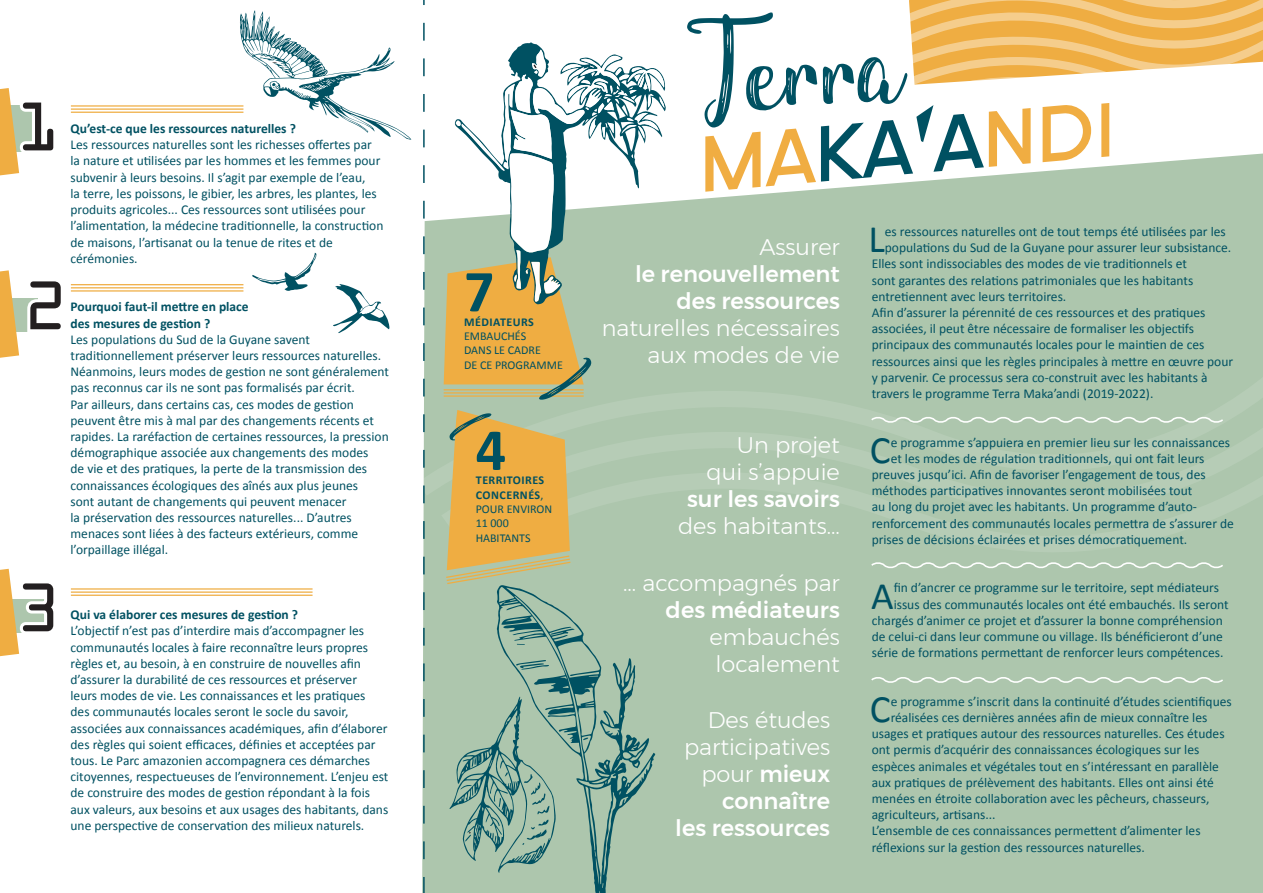
<style>
.page{position:relative;width:1263px;height:893px;background:#fff}
.page>*{position:absolute;margin:0;border:0;box-sizing:border-box;transform-origin:0 0}
.t1{font:61.5px "OCRA Std";color:#231f20}
.t2{font:700 60px "Calibri";color:#005162}
.t3{font:39px "Calibri";color:#005162}
.t4{font:300 22.5px/27px "Montserrat";color:#fff;text-align:right}
.t5{font:500 22.5px/27px "Montserrat";color:#fff;text-align:right}
.t6{font:13.5px/16.2px "Calibri";color:#005162}
.t7{font:700 13.5px/16.2px "Calibri";color:#005162}
.t8{font:12px/14.4px "Calibri";color:#005162}
.t9{font:700 12px/14.4px "Calibri";letter-spacing:.04em;color:#005162}
.s1{font-weight:700}
.s2{font-weight:400}
.s3{font-weight:500}
.s4{font-weight:300}
</style>
<div class="page">
<div style="left:422px;top:192px;width:841px;height:701px;background:#adc6ad"></div>
<div style="left:422px;top:328px;width:841px;height:213px;background:#adc6ad"></div>
<svg style="left:425px;top:371px;width:838px;height:174px;background:#adc6ad"></svg>
<svg style="left:454px;top:399px;width:809px;height:179px;background:#afc7af"></svg>
<svg style="left:869px;top:415px;width:356px;height:10px;background:#bcd0bc"></svg>
<svg style="left:869px;top:560px;width:356px;height:10px;background:#bacfba"></svg>
<svg style="left:869px;top:675px;width:356px;height:10px;background:#bacfba"></svg>
<svg style="left:423px;top:0;width:2px;height:893px"></svg>
<svg style="left:0;top:88px;width:32px;height:87px"></svg>
<svg style="left:0;top:270px;width:38px;height:88px"></svg>
<svg style="left:0;top:569px;width:47px;height:87px"></svg>
<hr style="left:71px;top:588px;width:242px;height:2px;background:#efad42">
<hr style="left:71px;top:591px;width:242px;height:2px;background:#efad42">
<hr style="left:71px;top:595px;width:242px;height:1px;background:#efad42">
<hr style="left:71px;top:284px;width:172px;height:1px;background:#efad42">
<hr style="left:71px;top:287px;width:172px;height:1px;background:#efad42">
<hr style="left:71px;top:290px;width:172px;height:2px;background:#efad42">
<hr style="left:71px;top:105px;width:172px;height:2px;background:#efad42">
<hr style="left:71px;top:108px;width:172px;height:2px;background:#efad42">
<hr style="left:71px;top:112px;width:172px;height:1px;background:#efad42">
<svg style="left:445px;top:410px;width:127px;height:175px;background:#dbb35f"></svg>
<svg style="left:515px;top:42px;width:151px;height:262px"></svg>
<svg style="left:444px;top:50px;width:220px;height:350px"></svg>
<svg style="left:450px;top:697px;width:47px;height:176px;background:#8fb2a0"></svg>
<svg style="left:497px;top:585px;width:158px;height:308px;background:#92b3a1"></svg>
<svg style="left:516px;top:660px;width:33px;height:10px"></svg>
<svg style="left:583px;top:737px;width:5px;height:3px"></svg>
<svg style="left:240px;top:11px;width:171px;height:129px"></svg>
<svg style="left:333px;top:284px;width:57px;height:49px"></svg>
<svg style="left:252px;top:253px;width:64px;height:38px"></svg>
<svg style="left:687px;top:0;width:576px;height:192px"></svg>
<p class="t1" style="left:16px;top:100px;width:46px">1</p>
<p class="t1" style="left:23px;top:279px;width:46px">2</p>
<p class="t7" style="left:71px;top:120px;width:227px">Qu’est-ce que les ressources naturelles ?</p>
<p class="t6" style="left:71px;top:136px;width:314px">Les ressources naturelles sont les richesses offertes par la nature et utilisées par les hommes et les femmes pour subvenir à leurs besoins. Il s’agit par exemple de l’eau,<br>la terre, les poissons, le gibier, les arbres, les plantes, les produits agricoles... Ces ressources sont utilisées pour l’alimentation, la médecine traditionnelle, la construction de maisons, l’artisanat ou la tenue de rites et de cérémonies.</p>
<p class="t7" style="left:71px;top:299px;width:180px">Pourquoi faut-il mettre en place des mesures de gestion ?</p>
<p class="t6" style="left:71px;top:330px;width:320px">Les populations du Sud de la Guyane savent traditionnellement préserver leurs ressources naturelles.<br>Néanmoins, leurs modes de gestion ne sont généralement pas reconnus car ils ne sont pas formalisés par écrit.<br>Par ailleurs, dans certains cas, ces modes de gestion peuvent être mis à mal par des changements récents et rapides. La raréfaction de certaines ressources, la pression démographique associée aux changements des modes<br>de vie et des pratiques, la perte de la transmission des connaissances écologiques des aînés aux plus jeunes<br>sont autant de changements qui peuvent menacer<br>la préservation des ressources naturelles... D’autres menaces sont liées à des facteurs extérieurs, comme l’orpaillage illégal.</p>
<p class="t1" style="left:16px;top:581px;width:46px">3</p>
<p class="t7" style="left:71px;top:606px;width:229px">Qui va élaborer ces mesures de gestion ?</p>
<p class="t6" style="left:71px;top:622px;width:319px">L’objectif n’est pas d’interdire mais d’accompagner les communautés locales à faire reconnaître leurs propres règles et, au besoin, à en construire de nouvelles afin d’assurer la durabilité de ces ressources et préserver<br>leurs modes de vie. Les connaissances et les pratiques<br>des communautés locales seront le socle du savoir, associées aux connaissances académiques, afin d’élaborer des règles qui soient efficaces, définies et acceptées par tous. Le Parc amazonien accompagnera ces démarches citoyennes, respectueuses de l’environnement. L’enjeu est de construire des modes de gestion répondant à la fois aux valeurs, aux besoins et aux usages des habitants, dans une perspective de conservation des milieux naturels.</p>
<p class="t2" style="left:464px;top:253px;width:32px">7</p>
<p class="t8" style="left:464px;top:314px;width:100px"><span class="s1">MÉDIATEURS<br></span>EMBAUCHÉS<br>DANS LE CADRE<br>DE CE PROGRAMME</p>
<p class="t2" style="left:476px;top:412px;width:32px">4</p>
<p class="t9" style="left:476px;top:473px;width:70px">TERRITOIRES<br>CONCERNÉS<span class="s2">,</span></p>
<p class="t8" style="left:476px;top:501px;width:78px">POUR ENVIRON</p>
<p class="t8" style="left:476px;top:516px;width:35px">11 000</p>
<p class="t8" style="left:476px;top:530px;width:56px">HABITANTS</p>
<p class="t4" style="left:602px;top:233px;width:239px">Assurer<br><span class="s3">le renouvellement des ressources </span>naturelles nécessaires aux modes de vie</p>
<p class="t4" style="left:678px;top:431px;width:163px">Un projet<br>qui s’appuie <span class="s3">sur les savoirs </span>des habitants...</p>
<p class="t4" style="left:623px;top:569px;width:218px">... accompagnés par <span class="s3">des médiateurs </span>embauchés localement</p>
<p class="t4" style="left:684px;top:706px;width:148px">Des études participatives</p>
<p class="t5" style="left:701px;top:761px;width:130px"><span class="s4">pour</span> mieux</p>
<p class="t5" style="left:675px;top:788px;width:156px">connaître<br>les ressources</p>
<p class="t3" style="left:868px;top:215px;width:18px">L</p>
<p class="t6" style="left:885px;top:223px;width:342px">es ressources naturelles ont de tout temps été utilisées par les</p>
<p class="t6" style="left:885px;top:239px;width:348px">populations du Sud de la Guyane pour assurer leur subsistance.</p>
<p class="t6" style="left:872px;top:255px;width:317px">Elles sont indissociables des modes de vie traditionnels et</p>
<p class="t6" style="left:872px;top:271px;width:323px">sont garantes des relations patrimoniales que les habitants</p>
<p class="t6" style="left:872px;top:288px;width:196px">entretiennent avec leurs territoires.</p>
<p class="t6" style="left:872px;top:304px;width:335px">Afin d’assurer la pérennité de ces ressources et des pratiques</p>
<p class="t6" style="left:872px;top:320px;width:324px">associées, il peut être nécessaire de formaliser les objectifs</p>
<p class="t6" style="left:872px;top:336px;width:334px">principaux des communautés locales pour le maintien de ces</p>
<p class="t6" style="left:872px;top:352px;width:363px">ressources ainsi que les règles principales à mettre en œuvre pour</p>
<p class="t6" style="left:872px;top:369px;width:337px">y parvenir. Ce processus sera co-construit avec les habitants à</p>
<p class="t6" style="left:872px;top:385px;width:283px">travers le programme Terra Maka’andi (2019-2022).</p>
<p class="t3" style="left:870px;top:426px;width:22px">C</p>
<p class="t6" style="left:891px;top:433px;width:341px">e programme s’appuiera en premier lieu sur les connaissances</p>
<p class="t6" style="left:891px;top:450px;width:315px">et les modes de régulation traditionnels, qui ont fait leurs</p>
<p class="t6" style="left:872px;top:466px;width:335px">preuves jusqu’ici. Afin de favoriser l’engagement de tous, des</p>
<p class="t6" style="left:872px;top:482px;width:322px">méthodes participatives innovantes seront mobilisées tout</p>
<p class="t6" style="left:872px;top:498px;width:327px">au long du projet avec les habitants. Un programme d’auto-</p>
<p class="t6" style="left:872px;top:514px;width:364px">renforcement des communautés locales permettra de s’assurer de</p>
<p class="t6" style="left:872px;top:531px;width:317px">prises de décisions éclairées et prises démocratiquement.</p>
<p class="t3" style="left:871px;top:571px;width:24px">A</p>
<p class="t6" style="left:894px;top:579px;width:327px">fin d’ancrer ce programme sur le territoire, sept médiateurs</p>
<p class="t6" style="left:894px;top:595px;width:336px">issus des communautés locales ont été embauchés. Ils seront</p>
<p class="t6" style="left:872px;top:612px;width:353px">chargés d’animer ce projet et d’assurer la bonne compréhension</p>
<p class="t6" style="left:872px;top:628px;width:353px">de celui-ci dans leur commune ou village. Ils bénéficieront d’une</p>
<p class="t6" style="left:872px;top:644px;width:353px">série de formations permettant de renforcer leurs compétences.</p>
<p class="t3" style="left:870px;top:685px;width:22px">C</p>
<p class="t6" style="left:891px;top:693px;width:343px">e programme s’inscrit dans la continuité d’études scientifiques</p>
<p class="t6" style="left:891px;top:709px;width:318px">réalisées ces dernières années afin de mieux connaître les</p>
<p class="t6" style="left:872px;top:725px;width:354px">usages et pratiques autour des ressources naturelles. Ces études</p>
<p class="t6" style="left:872px;top:741px;width:329px">ont permis d’acquérir des connaissances écologiques sur les</p>
<p class="t6" style="left:872px;top:757px;width:349px">espèces animales et végétales tout en s’intéressant en parallèle</p>
<p class="t6" style="left:872px;top:774px;width:344px">aux pratiques de prélèvement des habitants. Elles ont ainsi été</p>
<p class="t6" style="left:872px;top:790px;width:339px">menées en étroite collaboration avec les pêcheurs, chasseurs,</p>
<p class="t6" style="left:872px;top:806px;width:125px">agriculteurs, artisans...</p>
<p class="t6" style="left:872px;top:822px;width:330px">L’ensemble de ces connaissances permettent d’alimenter les</p>
<p class="t6" style="left:872px;top:838px;width:275px">réflexions sur la gestion des ressources naturelles.</p>
</div>
